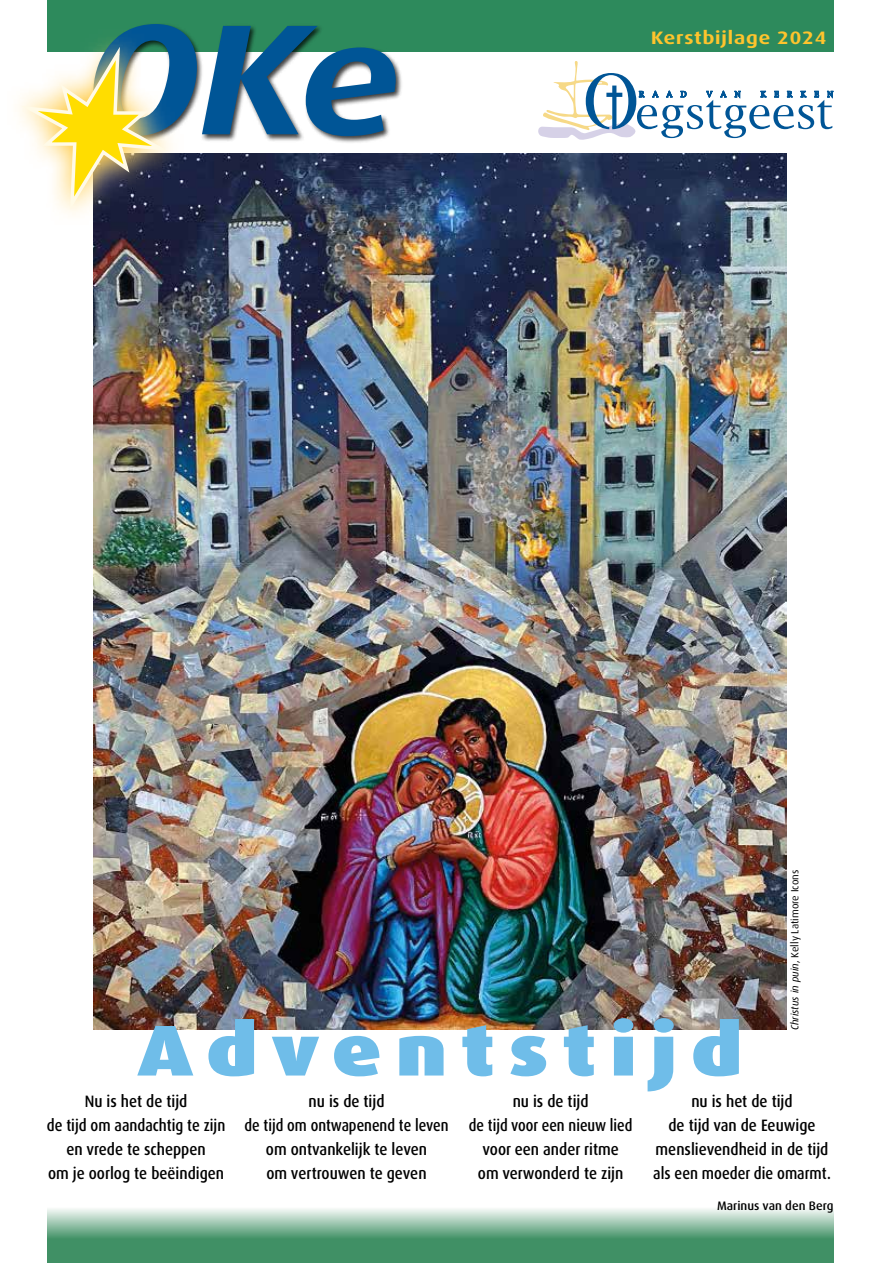
<style>
.page{position:relative;width:893px;height:1263px;background:#fff}
.page>*{position:absolute;margin:0;border:0;box-sizing:border-box;transform-origin:0 0}
.t1{font:italic 700 expanded 157.5px "Dax OT";color:#005596}
.t2{font:900 expanded 72px "Dax OT";letter-spacing:.2em;color:#6fbde9}
.t3{font:700 expanded 18px "Dax OT";letter-spacing:.05em;color:#ffc42d}
.t4{font:500 16.5px/24px "Dax OT";color:#000;text-align:center;scale:.9 1}
.t5{font:500 12.3px "Dax OT";color:#000}
.t6{font:10.5px "Dax OT";color:#000}
.s1{font-style:italic}
</style>
<div class="page">
<svg style="left:538px;top:61px;width:295px;height:79px"></svg>
<svg style="left:612px;top:86px;width:4px;height:42px"></svg>
<div style="left:47px;top:0;width:786px;height:51px;background:#2d8a5c"></div>
<div style="left:91px;top:23px;width:312px;height:120px;background:#000;opacity:.75"></div>
<svg style="left:47px;top:1209px;width:786px;height:54px;background:#71ad8d"></svg>
<img style="left:94px;top:154px;width:693px;height:875px">
<svg style="left:91px;top:28px;width:95px;height:200px"></svg>
<svg style="left:19px;top:49px;width:157px;height:167px"></svg>
<h1 class="t1" style="left:85px;top:-21px;width:318px">OKe</h1>
<p class="t3" style="left:651px;top:26px;width:177px">Kerstbijlage 2024</p>
<h2 class="t2" style="left:138px;top:1004px;width:606px">Adventstijd</h2>
<p class="t6" style="left:788px;top:1030px;width:162px;rotate:-90deg"><span class="s1">Christus in puin</span>, Kelly Latimore Icons</p>
<p class="t4" style="left:47px;top:1089px;width:200px">Nu is het de tijd<br>de tijd om aandachtig te zijn en vrede te scheppen<br>om je oorlog te beëindigen</p>
<p class="t4" style="left:244px;top:1089px;width:228px">nu is de tijd<br>de tijd om ontwapenend te leven om ontvankelijk te leven<br>om vertrouwen te geven</p>
<p class="t4" style="left:469px;top:1090px;width:183px">nu is de tijd<br>de tijd voor een nieuw lied voor een ander ritme<br>om verwonderd te zijn</p>
<p class="t4" style="left:653px;top:1090px;width:199px">nu is het de tijd<br>de tijd van de Eeuwige menslievendheid in de tijd als een moeder die omarmt.</p>
<p class="t5" style="left:717px;top:1197px;width:118px">Marinus van den Berg</p>
</div>
